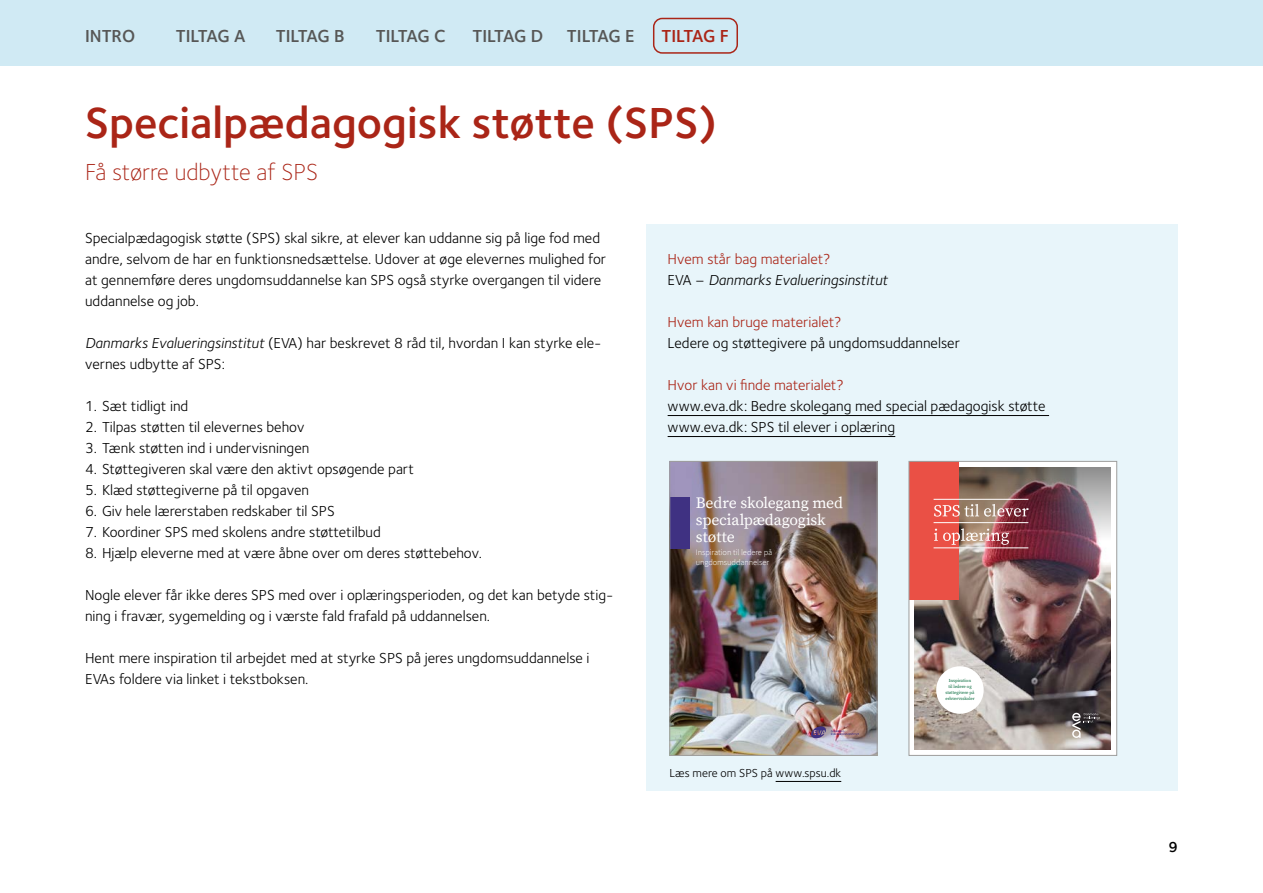
<style>
.page{position:relative;width:1263px;height:893px;background:#fff}
.page>*{position:absolute;margin:0;border:0;box-sizing:border-box;transform-origin:0 0}
.t1{font:600 45px "Foundry Sterling";color:#aa2517}
.t2{font:300 24px "Foundry Sterling";color:#aa2517}
.t3{font:600 18px "Foundry Sterling";letter-spacing:-.015em;color:#575756}
.t4{font:600 18px "Foundry Sterling";letter-spacing:-.015em;color:#aa2517}
.t5{font:15.75px/16.8px "Source Serif Pro Regular 2";letter-spacing:-.01em;color:#fff}
.Brød{font:15px/21px "Foundry Sterling";color:#000}
.Boks_tekst_links{font:15px "Foundry Sterling";color:#000}
.Overskrift_boks{font:15px "Foundry Sterling";color:#aa2517}
.Boks_tekst{font:15px "Foundry Sterling";color:#000}
.Boks_tekst-2{font:italic 15px "Foundry Sterling";color:#000}
.t6{font:600 15px "Foundry Sterling";color:#000}
.Kilde{font:12px "Foundry Sterling";color:#000}
.t7{font:300 8.4px/9.4px "Source Sans Pro";letter-spacing:-.015em;color:#fff}
.t8{font:4.5px/6px "Source Serif Pro";letter-spacing:-.01em;color:#006838;text-align:center}
.s1{font-style:italic}
.s2{font-style:normal}
</style>
<div class="page">
<div style="left:0;top:0;width:1263px;height:66px;background:#d0eaf4"></div>
<div style="left:653px;top:18px;width:85px;height:36px;border:2px solid #aa2517;border-radius:9px"></div>
<div style="left:646px;top:417px;width:532px;height:374px;background:#e8f5fa"></div>
<div style="left:646px;top:224px;width:532px;height:69px;background:#e8f5fa"></div>
<div style="left:646px;top:287px;width:532px;height:69px;background:#e8f5fa"></div>
<div style="left:646px;top:350px;width:532px;height:69px;background:#e8f5fa"></div>
<hr style="left:668px;top:415px;width:381px;height:1px;background:#000">
<hr style="left:668px;top:436px;width:227px;height:1px;background:#000">
<hr style="left:776px;top:781px;width:65px;height:1px;background:#000">
<img style="left:671px;top:463px;width:204px;height:291px">
<div style="left:670px;top:497px;width:19px;height:51px;background:#3f3182"></div>
<svg style="left:811px;top:726px;width:48px;height:12px"></svg>
<div style="left:669px;top:461px;width:208px;height:295px;border:1px solid #9d9d9c"></div>
<div style="left:909px;top:461px;width:208px;height:294px;background:#fff"></div>
<img style="left:915px;top:541px;width:196px;height:208px">
<img style="left:958px;top:467px;width:153px;height:74px">
<div style="left:936px;top:666px;width:48px;height:48px;background:#fff;border-radius:50%"></div>
<svg style="left:1072px;top:713px;width:28px;height:25px"></svg>
<div style="left:909px;top:461px;width:49px;height:139px;background:#ea5045"></div>
<hr style="left:933px;top:499px;width:95px;height:1px;background:#fff">
<hr style="left:933px;top:522px;width:95px;height:1px;background:#fff">
<hr style="left:933px;top:548px;width:95px;height:1px;background:#fff">
<svg style="left:934px;top:528px;width:75px;height:17px"></svg>
<svg style="left:934px;top:504px;width:95px;height:13px"></svg>
<div style="left:909px;top:461px;width:208px;height:295px;border:1px solid #9d9d9c"></div>
<p class="t3" style="left:85px;top:25px;width:52px">INTRO</p>
<p class="t3" style="left:176px;top:25px;width:71px">TILTAG A</p>
<p class="t3" style="left:276px;top:25px;width:70px">TILTAG B</p>
<p class="t3" style="left:376px;top:25px;width:71px">TILTAG C</p>
<p class="t3" style="left:472px;top:25px;width:72px">TILTAG D</p>
<p class="t3" style="left:567px;top:25px;width:69px">TILTAG E</p>
<p class="t4" style="left:661px;top:25px;width:69px">TILTAG F</p>
<h1 class="t1" style="left:85px;top:96px;width:633px">Specialpædagogisk støtte (SPS)</h1>
<h1 class="t2" style="left:85px;top:158px;width:235px">Få større udbytte af SPS</h1>
<p class="Brød" style="left:85px;top:228px;width:523px">Specialpædagogisk støtte (SPS) skal sikre, at elever kan uddanne sig på lige fod med andre, selvom de har en funktionsnedsættelse. Udover at øge elevernes mulighed for at gennemføre deres ungdomsuddannelse kan SPS også styrke overgangen til videre uddannelse og job.</p>
<p class="Brød" style="left:85px;top:333px;width:518px"><span class="s1">Danmarks Evalueringsinstitut</span> (EVA) har beskrevet 8 råd til, hvordan I kan styrke ele&shy;vernes udbytte af SPS:</p>
<p class="Brød" style="left:85px;top:396px;width:105px">1. Sæt tidligt ind</p>
<p class="Brød" style="left:85px;top:417px;width:221px">2. Tilpas støtten til elevernes behov</p>
<p class="Brød" style="left:85px;top:438px;width:226px">3. Tænk støtten ind i undervisningen</p>
<p class="Brød" style="left:85px;top:459px;width:330px">4. Støttegiveren skal være den aktivt opsøgende part</p>
<p class="Brød" style="left:85px;top:480px;width:225px">5. Klæd støttegiverne på til opgaven</p>
<p class="Brød" style="left:85px;top:501px;width:251px">6. Giv hele lærerstaben redskaber til SPS</p>
<p class="Brød" style="left:85px;top:522px;width:297px">7. Koordiner SPS med skolens andre støttetilbud</p>
<p class="Brød" style="left:85px;top:543px;width:398px">8. Hjælp eleverne med at være åbne over om deres støttebehov.</p>
<p class="Brød" style="left:85px;top:585px;width:530px">Nogle elever får ikke deres SPS med over i oplæringsperioden, og det kan betyde stig&shy;ning i fravær, sygemelding og i værste fald frafald på uddannelsen.</p>
<p class="Brød" style="left:85px;top:648px;width:506px">Hent mere inspiration til arbejdet med at styrke SPS på jeres ungdomsuddannelse i<br>EVAs foldere via linket i tekstboksen.</p>
<p class="Overskrift_boks" style="left:668px;top:250px;width:164px">Hvem står bag materialet?</p>
<p class="Boks_tekst-2" style="left:668px;top:271px;width:222px"><span class="s2">EVA –</span> Danmarks Evalueringsinstitut</p>
<p class="Overskrift_boks" style="left:668px;top:313px;width:175px">Hvem kan bruge materialet?</p>
<p class="Boks_tekst" style="left:668px;top:334px;width:294px">Ledere og støttegivere på ungdomsuddannelser</p>
<p class="Overskrift_boks" style="left:668px;top:376px;width:178px">Hvor kan vi finde materialet?</p>
<p class="Boks_tekst_links" style="left:668px;top:397px;width:379px">www.eva.dk: Bedre skolegang med special pædagogisk støtte</p>
<p class="Boks_tekst_links" style="left:668px;top:418px;width:229px">www.eva.dk: SPS til elever i oplæring</p>
<p class="t5" style="left:696px;top:495px;width:149px">Bedre skolegang med special pædagogisk støtte</p>
<p class="t7" style="left:696px;top:548px;width:78px">Inspiration til ledere på ungdomsuddannelser</p>
<p class="Kilde" style="left:669px;top:766px;width:173px">Læs mere om SPS på www.spsu.dk</p>
<p class="t8" style="left:945px;top:677px;width:31px">Inspiration<br>til ledere og støttegivere på erhvervsskoler</p>
<p class="t6" style="left:1168px;top:838px;width:11px">9</p>
</div>
